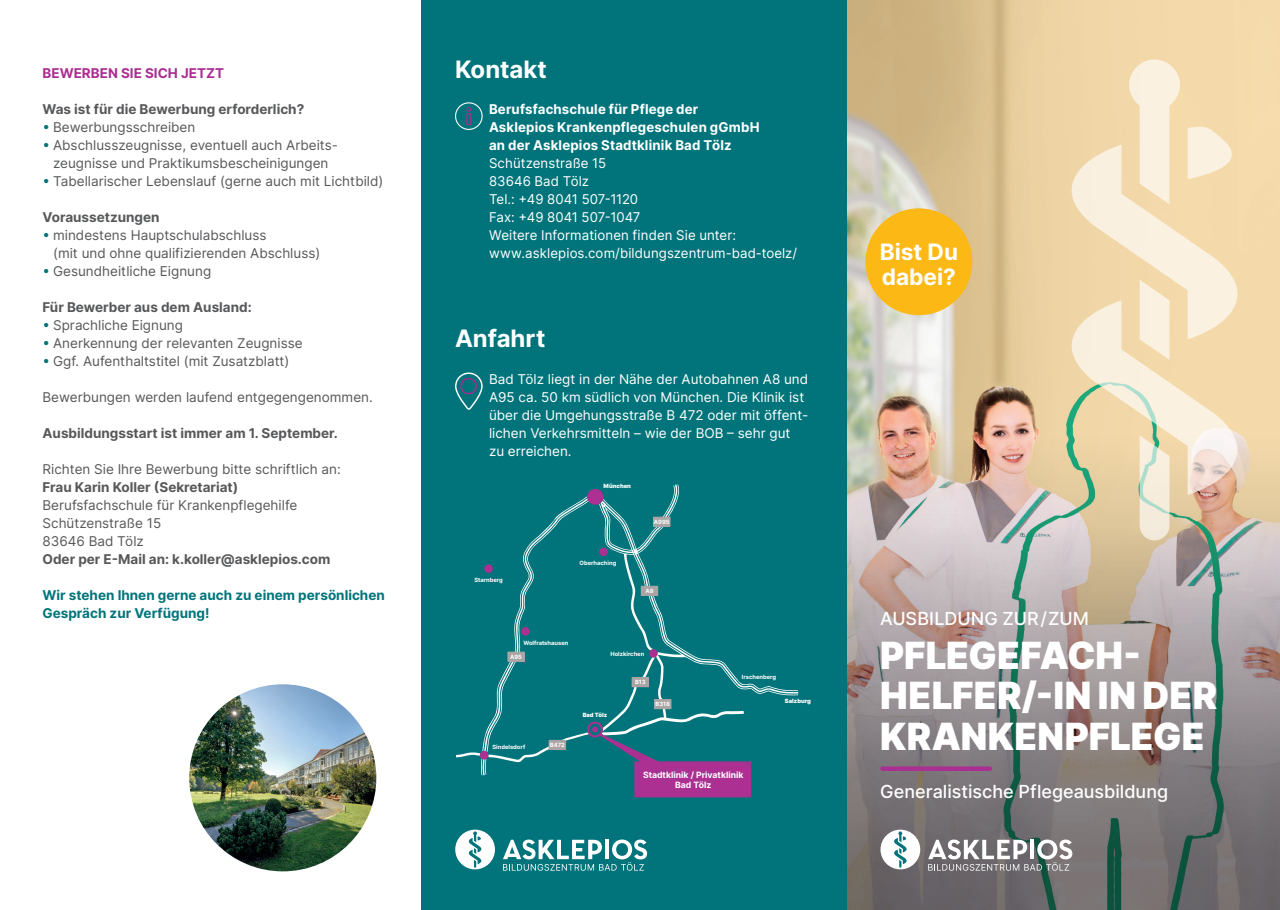
<style>
.page{position:relative;width:1280px;height:910px;background:#fff}
.page>*{position:absolute;margin:0;border:0;box-sizing:border-box;transform-origin:0 0}
.t1{font:900 37.5px/40.5px "Inter";letter-spacing:.005em;color:#fff}
.t2{font:700 24px "Inter";color:#fff}
.t3{font:700 22.65px/25px "Inter";color:#fff}
.t4{font:500 18px "Inter";color:#fff}
.t5{font:13.5px/18px "Inter";color:#57585a}
.t6{font:13.5px/18px "Inter";color:#fff}
.t7{font:700 13.5px "Inter";color:#57585a}
.t8{font:700 13.5px/18px "Inter";letter-spacing:.015em;color:#fff}
.t9{font:700 13.5px/18px "Inter";color:#00747a}
.t10{font:700 13.5px "Inter";color:#ab2e92}
.t11{font:700 8.7px/10.4px "Inter";color:#fff;text-align:center}
.t12{font:700 5.85px "Inter";color:#fff}
.t13{font:900 5.85px "Inter";color:#fff}
.s1{color:#00747a}
.s2{font-weight:700}
</style>
<div class="page">
<img style="left:846px;top:0;width:434px;height:392px">
<img style="left:846px;top:392px;width:434px;height:91px">
<svg style="left:846px;top:483px;width:434px;height:427px;background:#958f8d"></svg>
<div style="left:865px;top:208px;width:107px;height:107px;background:#fcb814;border-radius:50%"></div>
<svg style="left:1071px;top:60px;width:166px;height:480px;background:#efddbb"></svg>
<svg style="left:928px;top:839px;width:144px;height:32px"></svg>
<div style="left:880px;top:830px;width:40px;height:39px;background:#fff;border-radius:50%"></div>
<svg style="left:894px;top:831px;width:12px;height:37px"></svg>
<div style="left:882px;top:766px;width:108px;height:5px;background:#ab2e92"></div>
<div style="left:421px;top:0;width:425px;height:910px;background:#00747a"></div>
<svg style="left:503px;top:839px;width:144px;height:32px"></svg>
<div style="left:455px;top:830px;width:40px;height:39px;background:#fff;border-radius:50%"></div>
<svg style="left:469px;top:831px;width:12px;height:37px"></svg>
<svg style="left:455px;top:372px;width:28px;height:38px"></svg>
<svg style="left:455px;top:102px;width:28px;height:28px"></svg>
<svg style="left:456px;top:484px;width:342px;height:314px"></svg>
<img style="left:189px;top:684px;width:187px;height:187px;border-radius:94px">
<p class="t10" style="left:43px;top:63px;width:183px">BEWERBEN SIE SICH JETZT</p>
<p class="t7" style="left:43px;top:99px;width:263px">Was ist für die Bewerbung erforderlich?</p>
<p class="t5" style="left:43px;top:117px;width:154px"><span class="s1">բ</span> Bewerbungsschreiben</p>
<p class="t5" style="left:43px;top:135px;width:297px"><span class="s1">բ</span> Abschlusszeugnisse, eventuell auch Arbeits-</p>
<p class="t5" style="left:53px;top:153px;width:277px">zeugnisse und Praktikumsbescheinigungen</p>
<p class="t5" style="left:43px;top:171px;width:342px"><span class="s1">բ</span> Tabellarischer Lebenslauf (gerne auch mit Lichtbild)</p>
<p class="t7" style="left:43px;top:207px;width:119px">Voraussetzungen</p>
<p class="t5" style="left:43px;top:225px;width:226px"><span class="s1">բ</span> mindestens Hauptschulabschluss</p>
<p class="t5" style="left:53px;top:243px;width:269px">(mit und ohne qualifizierenden Abschluss)</p>
<p class="t5" style="left:43px;top:261px;width:170px"><span class="s1">բ</span> Gesundheitliche Eignung</p>
<p class="t5" style="left:43px;top:297px;width:262px"><span class="s2">Für Bewerber aus dem Ausland:<br></span><span class="s1">բ</span> Sprachliche Eignung<br><span class="s1">բ</span> Anerkennung der relevanten Zeugnisse <span class="s1">բ</span> Ggf. Aufenthaltstitel (mit Zusatzblatt)</p>
<p class="t5" style="left:43px;top:387px;width:332px">Bewerbungen werden laufend entgegengenommen.</p>
<p class="t7" style="left:43px;top:423px;width:297px">Ausbildungsstart ist immer am 1. September.</p>
<p class="t5" style="left:43px;top:459px;width:300px">Richten Sie Ihre Bewerbung bitte schriftlich an:</p>
<p class="t7" style="left:43px;top:477px;width:197px">Frau Karin Koller (Sekretariat)</p>
<p class="t5" style="left:43px;top:495px;width:256px">Berufsfachschule für Krankenpflegehilfe<br>Schützenstraße 15<br>83646 Bad Tölz</p>
<p class="t7" style="left:43px;top:549px;width:289px">Oder per E-Mail an: k.koller@asklepios.com</p>
<p class="t9" style="left:43px;top:585px;width:344px">Wir stehen Ihnen gerne auch zu einem persönlichen<br>Gespräch zur Verfügung!</p>
<h2 class="t2" style="left:455px;top:51px;width:93px">Kontakt</h2>
<p class="t8" style="left:489px;top:99px;width:272px">Berufsfachschule für Pflege der<br>Asklepios Krankenpflegeschulen gGmbH an der Asklepios Stadtklinik Bad Tölz</p>
<p class="t6" style="left:489px;top:153px;width:310px">Schützenstraße 15<br>83646 Bad Tölz<br>Tel.: +49 8041 507-1120<br>Fax: +49 8041 507-1047<br>Weitere Informationen finden Sie unter: www.asklepios.com/bildungszentrum-bad-toelz/</p>
<h2 class="t2" style="left:455px;top:321px;width:92px">Anfahrt</h2>
<p class="t6" style="left:489px;top:369px;width:321px">Bad Tölz liegt in der Nähe der Autobahnen A8 und A95 ca. 50 km südlich von München. Die Klinik ist über die Umgehungsstraße B 472 oder mit öffent&shy;lichen Verkehrsmitteln – wie der BOB – sehr gut zu erreichen.</p>
<p class="t12" style="left:474px;top:575px;width:30px">Starnberg</p>
<p class="t13" style="left:604px;top:481px;width:29px">München</p>
<p class="t12" style="left:580px;top:558px;width:38px">Oberhaching</p>
<p class="t12" style="left:654px;top:518px;width:17px">A995</p>
<p class="t12" style="left:645px;top:587px;width:10px">A8</p>
<p class="t12" style="left:523px;top:639px;width:46px">Wolfratshausen</p>
<p class="t12" style="left:510px;top:652px;width:13px">A95</p>
<p class="t12" style="left:492px;top:743px;width:34px">Sindelsdorf</p>
<p class="t12" style="left:550px;top:741px;width:16px">B472</p>
<p class="t12" style="left:610px;top:650px;width:35px">Holzkirchen</p>
<p class="t13" style="left:583px;top:711px;width:26px">Bad Tölz</p>
<p class="t12" style="left:635px;top:678px;width:12px">B13</p>
<p class="t12" style="left:656px;top:700px;width:16px">B318</p>
<p class="t12" style="left:742px;top:673px;width:36px">Irschenberg</p>
<p class="t13" style="left:785px;top:697px;width:27px">Salzburg</p>
<p class="t11" style="left:643px;top:769px;width:102px">Stadtklinik / Privatklinik<br>Bad Tölz</p>
<h3 class="t3" style="left:880px;top:239px;width:80px">Bist Du dabei?</h3>
<h3 class="t4" style="left:880px;top:605px;width:210px">AUSBILDUNG ZUR/ZUM</h3>
<h1 class="t1" style="left:880px;top:634px;width:338px">PFLEGEFACH-<br>HELFER/-IN IN DER<br>KRANKENPFLEGE</h1>
<h3 class="t4" style="left:880px;top:778px;width:289px">Generalistische Pflegeausbildung</h3>
</div>
